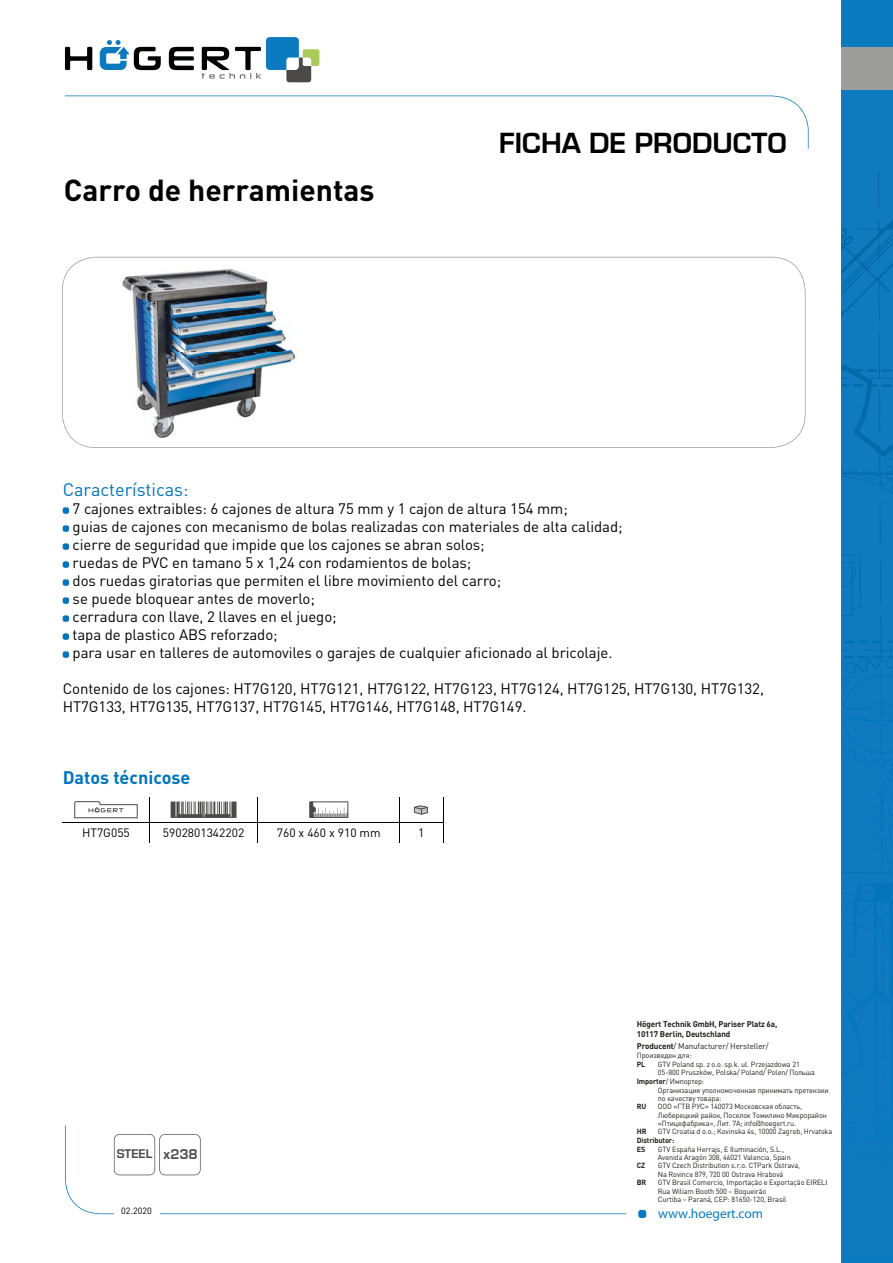
<style>
.page{position:relative;width:893px;height:1263px;background:#fff}
.page>*{position:absolute;margin:0;border:0;box-sizing:border-box;transform-origin:0 0}
.t1{font:700 30px "DIN Pro";color:#000}
.t2{font:700 27px "Euromode";color:#000}
.t3{font:18px "DIN Pro";color:#0074bc}
.t4{font:700 18px "DIN Pro";color:#0074bc}
.t5{font:15px/18px "DIN Pro";letter-spacing:-.005em;color:#000}
.t6{font:13.5px "Myriad Pro";color:#0b7abf}
.t7{font:12px "DIN Pro";color:#000}
.t8{font:700 11.7px "Euromode";color:#4a4a49}
.t9{font:9px "DIN Pro";color:#000}
.t10{font:700 8.25px/9.6px "DIN Pro";letter-spacing:-.015em;color:#201e1b}
.t11{font:8.25px "DIN Pro";letter-spacing:-.015em;color:#201e1b}
.t12{font:7.5px/8.4px "DIN Pro";letter-spacing:-.015em;color:#201e1b}
.t13{font:700 7.5px/8.4px "DIN Pro";letter-spacing:-.015em;color:#201e1b}
.t14{font:700 7.35px "DIN Pro";color:#201e1b}
.s1{font-size:13.05px}
.s2{font-weight:700}
</style>
<div class="page">
<svg style="left:65px;top:47px;width:27px;height:23px"></svg>
<svg style="left:169px;top:47px;width:25px;height:23px"></svg>
<svg style="left:100px;top:40px;width:61px;height:30px"></svg>
<svg style="left:202px;top:37px;width:117px;height:45px"></svg>
<div style="left:638px;top:1210px;width:8px;height:8px;background:#0b7abf;border-radius:3px"></div>
<div style="left:841px;top:0;width:52px;height:1263px;background:#0b7abf"></div>
<img style="left:878px;top:172px;width:1px;height:37px">
<svg style="left:841px;top:222px;width:52px;height:165px"></svg>
<img style="left:862px;top:502px;width:21px;height:148px">
<img style="left:841px;top:365px;width:48px;height:88px">
<svg style="left:879px;top:444px;width:6px;height:23px"></svg>
<img style="left:841px;top:554px;width:15px;height:33px">
<img style="left:841px;top:650px;width:41px;height:8px">
<img style="left:885px;top:437px;width:8px;height:52px">
<img style="left:890px;top:978px;width:3px;height:12px">
<img style="left:875px;top:978px;width:2px;height:12px">
<img style="left:874px;top:990px;width:19px;height:4px">
<img style="left:841px;top:472px;width:52px;height:3px">
<img style="left:858px;top:656px;width:35px;height:13px">
<img style="left:858px;top:640px;width:35px;height:3px">
<div style="left:841px;top:47px;width:52px;height:42px;background:#9d9d9c"></div>
<svg style="left:62px;top:257px;width:744px;height:191px"></svg>
<div style="left:63px;top:507px;width:6px;height:7px;background:#0074bc;border-radius:2px"></div>
<div style="left:63px;top:525px;width:6px;height:7px;background:#0074bc;border-radius:2px"></div>
<div style="left:63px;top:543px;width:6px;height:7px;background:#0074bc;border-radius:2px"></div>
<div style="left:63px;top:561px;width:6px;height:7px;background:#0074bc;border-radius:2px"></div>
<div style="left:63px;top:579px;width:6px;height:7px;background:#0074bc;border-radius:2px"></div>
<div style="left:63px;top:597px;width:6px;height:7px;background:#0074bc;border-radius:2px"></div>
<div style="left:63px;top:615px;width:6px;height:7px;background:#0074bc;border-radius:2px"></div>
<div style="left:63px;top:633px;width:6px;height:7px;background:#0074bc;border-radius:2px"></div>
<div style="left:63px;top:651px;width:6px;height:7px;background:#0074bc;border-radius:2px"></div>
<hr style="left:400px;top:822px;width:43px;height:1px;background:#000">
<svg style="left:443px;top:797px;width:1px;height:46px"></svg>
<hr style="left:258px;top:822px;width:142px;height:1px;background:#000">
<hr style="left:63px;top:822px;width:86px;height:1px;background:#000">
<hr style="left:149px;top:822px;width:109px;height:1px;background:#000">
<svg style="left:149px;top:797px;width:1px;height:46px"></svg>
<svg style="left:399px;top:797px;width:1px;height:46px"></svg>
<svg style="left:74px;top:801px;width:64px;height:17px"></svg>
<svg style="left:171px;top:801px;width:66px;height:17px"></svg>
<svg style="left:309px;top:801px;width:39px;height:17px"></svg>
<svg style="left:414px;top:805px;width:14px;height:10px"></svg>
<svg style="left:114px;top:1134px;width:87px;height:41px"></svg>
<img style="left:109px;top:264px;width:197px;height:178px">
<h1 class="t1" style="left:64px;top:166px;width:312px">Carro de herramientas</h1>
<h2 class="t2" style="left:499px;top:126px;width:289px">FICHA DE PRODUCTO</h2>
<p class="t3" style="left:63px;top:477px;width:127px">Características:</p>
<p class="t5" style="left:73px;top:499px;width:551px">7 cajones extraibles: 6 cajones de altura 75 mm y 1 cajon de altura 154 mm;<br>guias de cajones con mecanismo de bolas realizadas con materiales de alta calidad; cierre de seguridad que impide que los cajones se abran solos;<br>ruedas de PVC en tamano 5 x 1,24 con rodamientos de bolas;<br>dos ruedas giratorias que permiten el libre movimiento del carro;<br>se puede bloquear antes de moverlo;<br>cerradura con llave, 2 llaves en el juego;<br>tapa de plastico ABS reforzado;<br>para usar en talleres de automoviles o garajes de cualquier aficionado al bricolaje.</p>
<p class="t5" style="left:63px;top:679px;width:703px">Contenido de los cajones: HT7G120, HT7G121, HT7G122, HT7G123, HT7G124, HT7G125, HT7G130, HT7G132,<br>HT7G133, HT7G135, HT7G137, HT7G145, HT7G146, HT7G148, HT7G149.</p>
<p class="t4" style="left:63px;top:762px;width:129px">Datos técnicose</p>
<p class="t7" style="left:82px;top:825px;width:49px">HT7G055</p>
<p class="t7" style="left:163px;top:825px;width:83px">5902801342202</p>
<p class="t7" style="left:277px;top:825px;width:105px">760 x 460 x 910 mm</p>
<p class="t7" style="left:418px;top:825px;width:8px">1</p>
<p class="t8" style="left:117px;top:1147px;width:83px">STEEL <span class="s1">x238</span></p>
<p class="t9" style="left:121px;top:1205px;width:32px">02.2020</p>
<p class="t10" style="left:637px;top:1019px;width:142px">Högert Technik GmbH, Pariser Platz 6a,<br>10117 Berlin, Deutschland</p>
<p class="t11" style="left:637px;top:1041px;width:133px"><span class="s2">Producent</span>/ Manufacturer/ Hersteller/</p>
<p class="t12" style="left:637px;top:1051px;width:56px">Произведен для:</p>
<p class="t13" style="left:637px;top:1059px;width:10px">PL</p>
<p class="t12" style="left:658px;top:1059px;width:159px">GTV Poland sp. z o.o. sp.k. ul. Przejazdowa 21<br>05-800 Pruszków, Polska/ Poland/ Polen/ Польша</p>
<p class="t12" style="left:658px;top:1077px;width:172px;text-indent:-21px"><span class="s2">Importer</span>/ Импортер:<br>Организация уполномоченная принимать претензии по качеству товара:</p>
<p class="t14" style="left:637px;top:1101px;width:11px">RU</p>
<p class="t12" style="left:658px;top:1102px;width:170px">ООО «ГТВ РУС» 140073 Московская область,<br>Люберецкий район, Поселок Томилино Микрорайон «Птицефабрика», Лит. 7А; info@hoegert.ru.</p>
<p class="t13" style="left:637px;top:1127px;width:11px">HR</p>
<p class="t12" style="left:658px;top:1127px;width:176px">GTV Croatia d o.o.; Kovinska 4s, 10000 Zagreb, Hrvatska</p>
<p class="t13" style="left:637px;top:1136px;width:39px">Distributor:<br>ES</p>
<p class="t12" style="left:658px;top:1144px;width:134px">GTV España Herrajs, E Iluminación, S.L.,<br>Avenida Aragón 308, 46021 Valencia, Spain</p>
<p class="t13" style="left:637px;top:1161px;width:10px">CZ</p>
<p class="t12" style="left:658px;top:1161px;width:144px">GTV Czech Distribution s.r.o. CTPark Ostrava,<br>Na Rovince 879, 720 00 Ostrava Hrabová</p>
<p class="t13" style="left:637px;top:1178px;width:11px">BR</p>
<p class="t12" style="left:658px;top:1178px;width:171px">GTV Brasil Comercio, Importação e Exportação EIRELI<br>Rua Wiliam Booth 500 – Boqueirão<br>Curtiba – Paraná, CEP: 81650-120, Brasil</p>
<p class="t6" style="left:658px;top:1205px;width:106px">www.hoegert.com</p>
</div>
